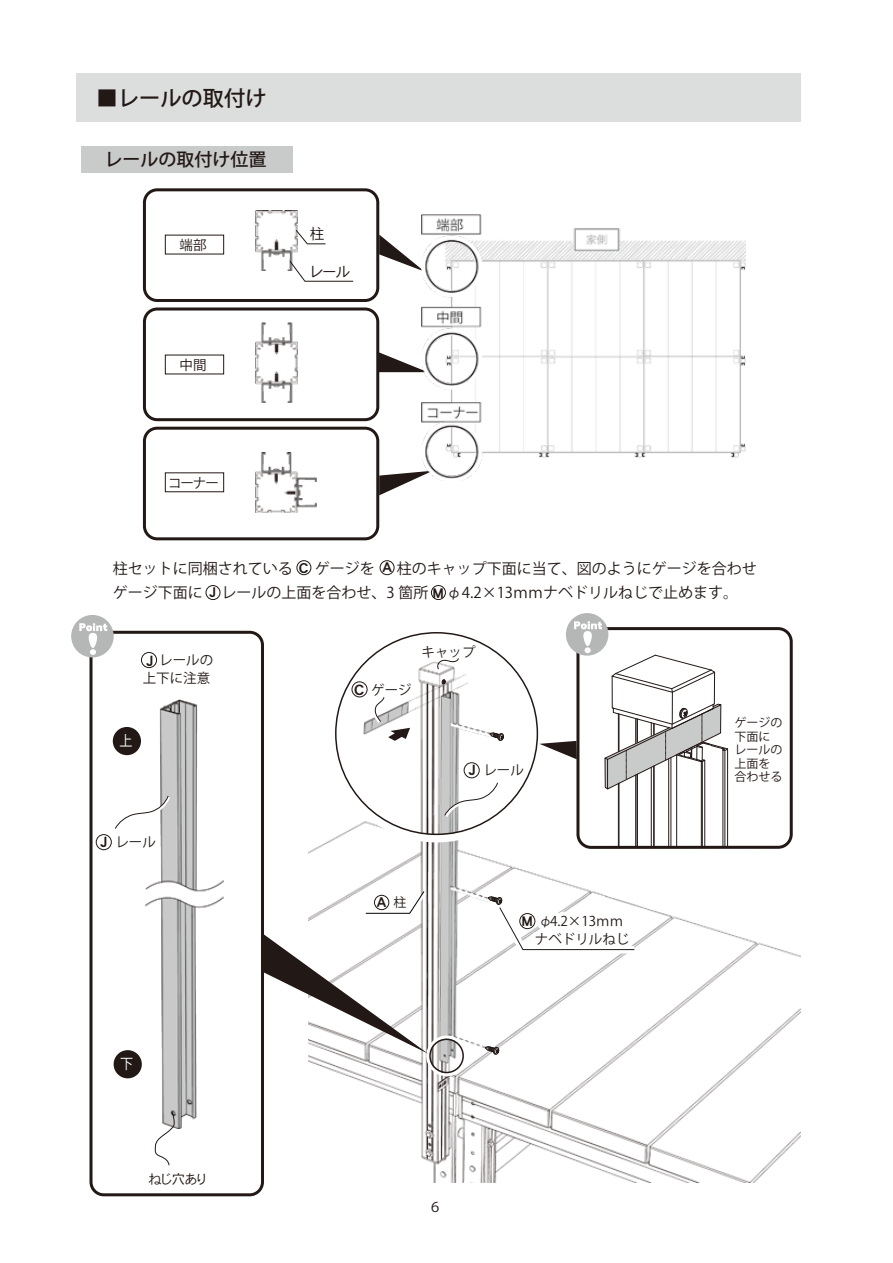
<style>
.page{position:relative;width:893px;height:1263px;background:#fff}
.page>*{position:absolute;margin:0;border:0;box-sizing:border-box;transform-origin:0 0}
.t1{font:500 21.3px "Koz Go Pr 6 N";color:#221815}
.t2{font:500 18px "Koz Go Pr 6 N";color:#221815}
.t3{font:15px/24.2px "Koz Go Pr 6 N";color:#221815}
.t4{font:14.85px "DFHS Gothic W3 WING RKSJ H";color:#221815}
.t5{font:14.55px "Koz Go Pr 6 N";color:#fff;scale:.9 1}
.t6{font:14.25px "DFHS Gothic W7 WINP RKSJ H";color:#221815}
.t7{font:13.65px "DFHS Gothic W7 WINP RKSJ H";color:#221815}
.t8{font:13.5px/18px "Koz Go Pr 6 N";color:#221815}
.t9{font:13.5px "DFHS Gothic W3 WING RKSJ H";color:#221815}
.t10{font:13.5px "DFHS Gothic W7 WINP RKSJ H";color:#221815}
.t11{font:12px/13.5px "Koz Go Pr 6 N";color:#221815}
.s1{font-family:"DFHS Gothic W3 WINP RKSJ H"}
.s2{font-family:"DFHS Gothic W7 WINP RKSJ H";font-size:14.25px}
.s3{font-family:"Koz Go Pr 6 N";font-size:12.9px}
.s4{font-family:"DFHS Gothic W3 WING RKSJ H"}
</style>
<div class="page">
<div style="left:76px;top:73px;width:725px;height:49px;background:#dcdddd"></div>
<div style="left:81px;top:146px;width:211px;height:26px;background:#c9caca"></div>
<img style="left:256px;top:452px;width:61px;height:61px">
<img style="left:256px;top:210px;width:41px;height:61px">
<img style="left:256px;top:322px;width:41px;height:81px">
<svg style="left:289px;top:260px;width:65px;height:22px"></svg>
<svg style="left:295px;top:230px;width:31px;height:14px"></svg>
<svg style="left:379px;top:234px;width:43px;height:38px"></svg>
<svg style="left:379px;top:352px;width:43px;height:20px"></svg>
<svg style="left:379px;top:471px;width:43px;height:24px"></svg>
<img style="left:422px;top:214px;width:323px;height:267px">
<div style="left:143px;top:188px;width:236px;height:114px;border:3px solid #221815;border-radius:13px"></div>
<div style="left:143px;top:307px;width:236px;height:114px;border:3px solid #221815;border-radius:13px"></div>
<div style="left:143px;top:427px;width:236px;height:113px;border:3px solid #221815;border-radius:13px"></div>
<div style="left:296px;top:560px;width:15px;height:15px;border:1px solid #221815;border-radius:50%"></div>
<div style="left:380px;top:560px;width:14px;height:15px;border:1px solid #221815;border-radius:50%"></div>
<div style="left:206px;top:585px;width:14px;height:15px;border:1px solid #221815;border-radius:50%"></div>
<div style="left:431px;top:585px;width:15px;height:15px;border:1px solid #221815;border-radius:50%"></div>
<img style="left:308px;top:613px;width:493px;height:569px">
<img style="left:145px;top:699px;width:78px;height:429px">
<div style="left:576px;top:627px;width:217px;height:222px;border:3px solid #221815;border-radius:13px"></div>
<div style="left:328px;top:625px;width:217px;height:217px;border:8px solid #fff;border-radius:50%"></div>
<div style="left:426px;top:1035px;width:41px;height:41px;border:3px solid #fff;border-radius:50%"></div>
<div style="left:429px;top:1038px;width:35px;height:35px;border:2px solid #221815;border-radius:50%"></div>
<svg style="left:539px;top:741px;width:38px;height:18px"></svg>
<svg style="left:490px;top:732px;width:14px;height:9px"></svg>
<svg style="left:364px;top:888px;width:65px;height:29px"></svg>
<div style="left:374px;top:895px;width:15px;height:15px;border:1px solid #221815;border-radius:50%"></div>
<div style="left:464px;top:762px;width:16px;height:16px;border:1px solid #221815;border-radius:50%"></div>
<div style="left:141px;top:652px;width:16px;height:16px;border:1px solid #221815;border-radius:50%"></div>
<div style="left:352px;top:681px;width:16px;height:16px;border:1px solid #221815;border-radius:50%"></div>
<svg style="left:370px;top:694px;width:40px;height:47px"></svg>
<svg style="left:485px;top:879px;width:157px;height:304px"></svg>
<svg style="left:442px;top:780px;width:60px;height:40px"></svg>
<div style="left:96px;top:834px;width:16px;height:16px;border:1px solid #221815;border-radius:50%"></div>
<svg style="left:115px;top:793px;width:57px;height:40px"></svg>
<svg style="left:442px;top:679px;width:4px;height:5px"></svg>
<div style="left:566px;top:613px;width:42px;height:43px;background:#b5b6b6;border-radius:50%"></div>
<svg style="left:574px;top:621px;width:28px;height:32px"></svg>
<div style="left:90px;top:631px;width:174px;height:565px;border:3px solid #221815;border-radius:13px"></div>
<div style="left:71px;top:615px;width:43px;height:42px;background:#b5b6b6;border-radius:50%"></div>
<svg style="left:79px;top:623px;width:28px;height:32px"></svg>
<svg style="left:262px;top:934px;width:166px;height:120px"></svg>
<svg style="left:179px;top:700px;width:1px;height:12px"></svg>
<div style="left:113px;top:727px;width:28px;height:28px;background:#221815;border-radius:50%"></div>
<div style="left:114px;top:1050px;width:28px;height:28px;background:#221815;border-radius:50%"></div>
<svg style="left:154px;top:1112px;width:21px;height:54px"></svg>
<hr style="left:714px;top:672px;width:1px;height:32px;background:#221815">
<hr style="left:612px;top:676px;width:1px;height:32px;background:#221815">
<hr style="left:672px;top:692px;width:1px;height:32px;background:#221815">
<svg style="left:612px;top:655px;width:103px;height:38px"></svg>
<hr style="left:676px;top:755px;width:1px;height:91px;background:#221815">
<hr style="left:618px;top:783px;width:1px;height:63px;background:#221815">
<hr style="left:619px;top:783px;width:1px;height:63px;background:#221815">
<hr style="left:635px;top:775px;width:1px;height:71px;background:#221815">
<hr style="left:637px;top:774px;width:1px;height:72px;background:#221815">
<hr style="left:651px;top:767px;width:1px;height:79px;background:#221815">
<hr style="left:653px;top:766px;width:1px;height:80px;background:#221815">
<hr style="left:654px;top:766px;width:1px;height:80px;background:#221815">
<hr style="left:668px;top:759px;width:1px;height:87px;background:#221815">
<hr style="left:671px;top:758px;width:1px;height:88px;background:#221815">
<hr style="left:702px;top:761px;width:1px;height:85px;background:#221815">
<hr style="left:701px;top:762px;width:1px;height:84px;background:#221815">
<hr style="left:727px;top:749px;width:1px;height:97px;background:#221815">
<hr style="left:725px;top:750px;width:1px;height:96px;background:#221815">
<hr style="left:723px;top:748px;width:1px;height:98px;background:#221815">
<hr style="left:704px;top:760px;width:1px;height:86px;background:#221815">
<svg style="left:604px;top:703px;width:124px;height:86px"></svg>
<svg style="left:437px;top:657px;width:22px;height:13px"></svg>
<h1 class="t1" style="left:97px;top:86px;width:172px">■レールの取付け</h1>
<p class="t2" style="left:104px;top:150px;width:164px">レールの取付け位置</p>
<p class="t8" style="left:180px;top:236px;width:28px">端部</p>
<p class="t8" style="left:180px;top:356px;width:28px">中間</p>
<p class="t8" style="left:168px;top:474px;width:52px">コーナー</p>
<p class="t4" style="left:310px;top:226px;width:16px">柱</p>
<p class="t4" style="left:311px;top:264px;width:40px">レール</p>
<p class="t3" style="left:113px;top:556px;width:645px">柱セットに同梱されている　 ゲージを　 柱のキャップ下面に当て、図のようにゲージを合わせゲージ下面に　 レールの上面を合わせ、3 箇所　 <span class="s1">φ</span>4.2×13ｍｍナベドリルねじで止めます。</p>
<p class="t7" style="left:299px;top:561px;width:11px">C</p>
<p class="t7" style="left:382px;top:560px;width:11px">A</p>
<p class="t7" style="left:209px;top:585px;width:8px">J</p>
<p class="t10" style="left:433px;top:586px;width:11px">M</p>
<p class="t8" style="left:143px;top:651px;width:72px">　 レールの上下に注意</p>
<p class="t6" style="left:146px;top:653px;width:8px">J</p>
<p class="t5" style="left:119px;top:732px;width:16px">上</p>
<p class="t8" style="left:100px;top:833px;width:57px"><span class="s2">J</span> レール</p>
<p class="t5" style="left:120px;top:1055px;width:16px">下</p>
<p class="t9" style="left:148px;top:1173px;width:59px">ねじ穴あり</p>
<p class="t6" style="left:354px;top:682px;width:11px">C</p>
<p class="t8" style="left:371px;top:681px;width:42px">ゲージ</p>
<p class="t8" style="left:422px;top:643px;width:55px">キャップ</p>
<p class="t8" style="left:468px;top:761px;width:57px"><span class="s2">J</span> レール</p>
<p class="t10" style="left:375px;top:895px;width:33px">Ａ<span class="s3">柱</span></p>
<p class="t8" style="left:535px;top:913px;width:96px;text-align:center"><span class="s4">φ</span>4.2×13ｍｍナベドリルねじ</p>
<p class="t10" style="left:522px;top:914px;width:11px">M</p>
<p class="t8" style="left:428px;top:1199px;width:15px">６</p>
<p class="t11" style="left:734px;top:716px;width:50px">ゲージの下面にレールの上面を合わせる</p>
</div>
